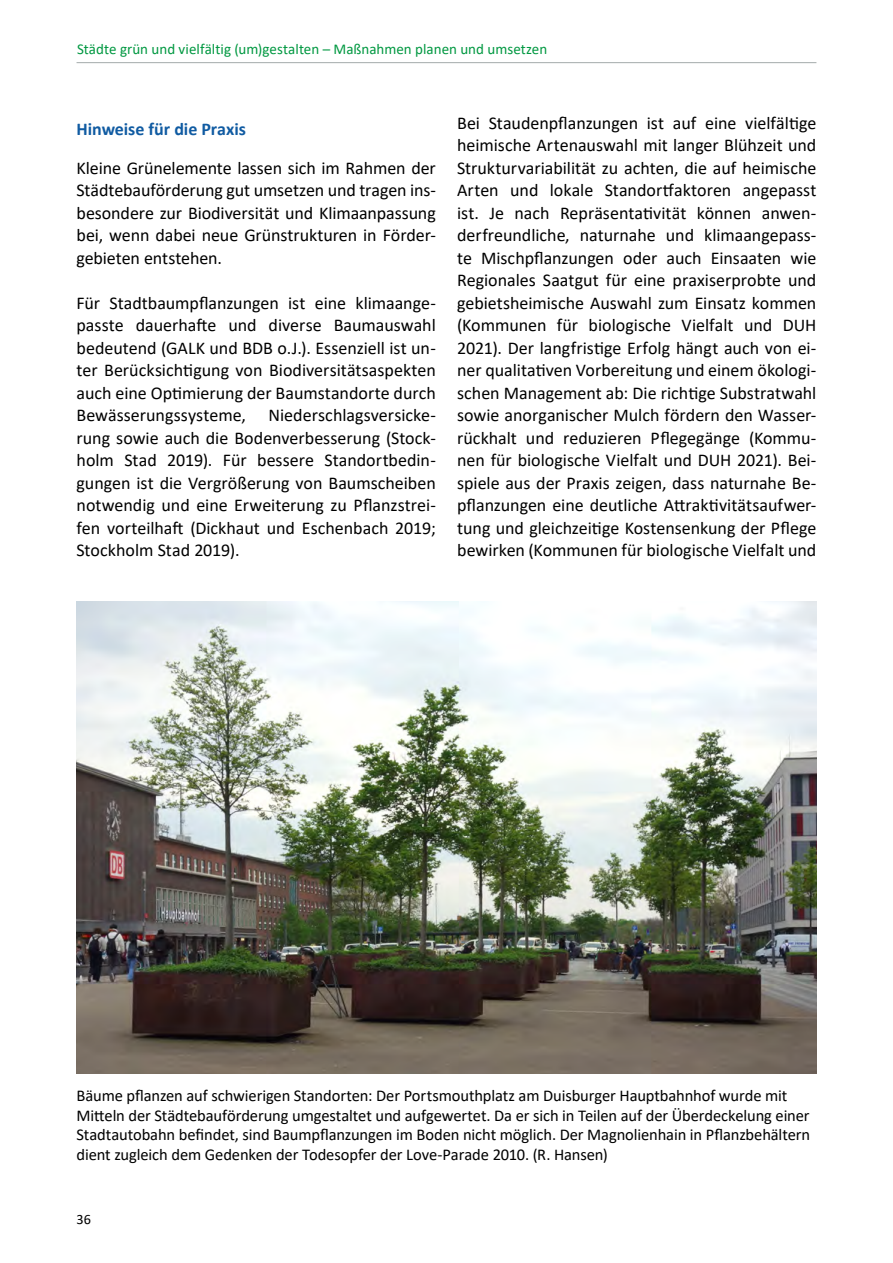
<style>
.page{position:relative;width:893px;height:1263px;background:#fff}
.page>*{position:absolute;margin:0;border:0;box-sizing:border-box;transform-origin:0 0}
.Fließtext{font:18px/22.5px "Calibri";color:#000;text-align:justify}
.Zwischenueberschrift{font:700 18px "Calibri";letter-spacing:-.005em;color:#105ba2}
.Bildunterschrift{font:16.5px/19.8px "Calibri";letter-spacing:-.01em;color:#000}
.t1{font:15px "Calibri";color:#009841}
.t2{font:14.25px "Calibri";color:#000}
</style>
<div class="page">
<hr style="left:77px;top:62px;width:739px;height:1px;background:#a4aaaa">
<img style="left:77px;top:601px;width:739px;height:472px">
<p class="t1" style="left:77px;top:38px;width:472px">Städte grün und vielfältig (um)gestalten – Maßnahmen planen und umsetzen</p>
<p class="Zwischenueberschrift" style="left:77px;top:116px;width:171px">Hinweise für die Praxis</p>
<p class="Fließtext" style="left:77px;top:156px;width:361px">Kleine Grünelemente lassen sich im Rahmen der Städtebauförderung gut umsetzen und tragen ins&shy;besondere zur Biodiversität und Klimaanpassung bei, wenn dabei neue Grünstrukturen in Förder&shy;gebieten entstehen.</p>
<p class="Fließtext" style="left:77px;top:291px;width:361px">Für Stadtbaumpflanzungen ist eine klimaange&shy;passte dauerhafte und diverse Baumauswahl bedeutend (GALK und BDB o.J.). Essenziell ist un&shy;ter Berücksichtigung von Biodiversitätsaspekten auch eine Optimierung der Baumstandorte durch Bewässerungssysteme,</p>
<p class="Fließtext" style="left:77px;top:404px;width:361px;text-indent:192px">Niederschlagsversicke&shy;rung sowie auch die Bodenverbesserung (Stock&shy;holm Stad 2019). Für bessere Standortbedin&shy;gungen ist die Vergrößerung von Baumscheiben notwendig und eine Erweiterung zu Pflanzstrei&shy;fen vorteilhaft (Dickhaut und Eschenbach 2019; Stockholm Stad 2019).</p>
<p class="Fließtext" style="left:457px;top:111px;width:361px">Bei Staudenpflanzungen ist auf eine vielfältige heimische Artenauswahl mit langer Blühzeit und Strukturvariabilität zu achten, die auf heimische Arten und lokale Standortfaktoren angepasst ist. Je nach Repräsentativität können anwen&shy;derfreundliche, naturnahe und klimaangepass&shy;te Mischpflanzungen oder auch Einsaaten wie Regionales Saatgut für eine praxiserprobte und gebietsheimische Auswahl zum Einsatz kommen (Kommunen für biologische Vielfalt und DUH 2021). Der langfristige Erfolg hängt auch von ei&shy;ner qualitativen Vorbereitung und einem ökologi&shy;schen Management ab: Die richtige Substratwahl sowie anorganischer Mulch fördern den Wasser&shy;rückhalt und reduzieren Pflegegänge (Kommu&shy;nen für biologische Vielfalt und DUH 2021). Bei&shy;spiele aus der Praxis zeigen, dass naturnahe Be&shy;pflanzungen eine deutliche Attraktivitätsaufwer&shy;tung und gleichzeitige Kostensenkung der Pflege bewirken (Kommunen für biologische Vielfalt und</p>
<p class="Bildunterschrift" style="left:77px;top:1085px;width:735px">Bäume pflanzen auf schwierigen Standorten: Der Portsmouthplatz am Duisburger Hauptbahnhof wurde mit Mitteln der Städtebauförderung umgestaltet und aufgewertet. Da er sich in Teilen auf der Überdeckelung einer Stadtautobahn befindet, sind Baumpflanzungen im Boden nicht möglich. Der Magnolienhain in Pflanzbehältern dient zugleich dem Gedenken der Todesopfer der Love-Parade 2010. (R. Hansen)</p>
<p class="t2" style="left:77px;top:1209px;width:16px">36</p>
</div>
